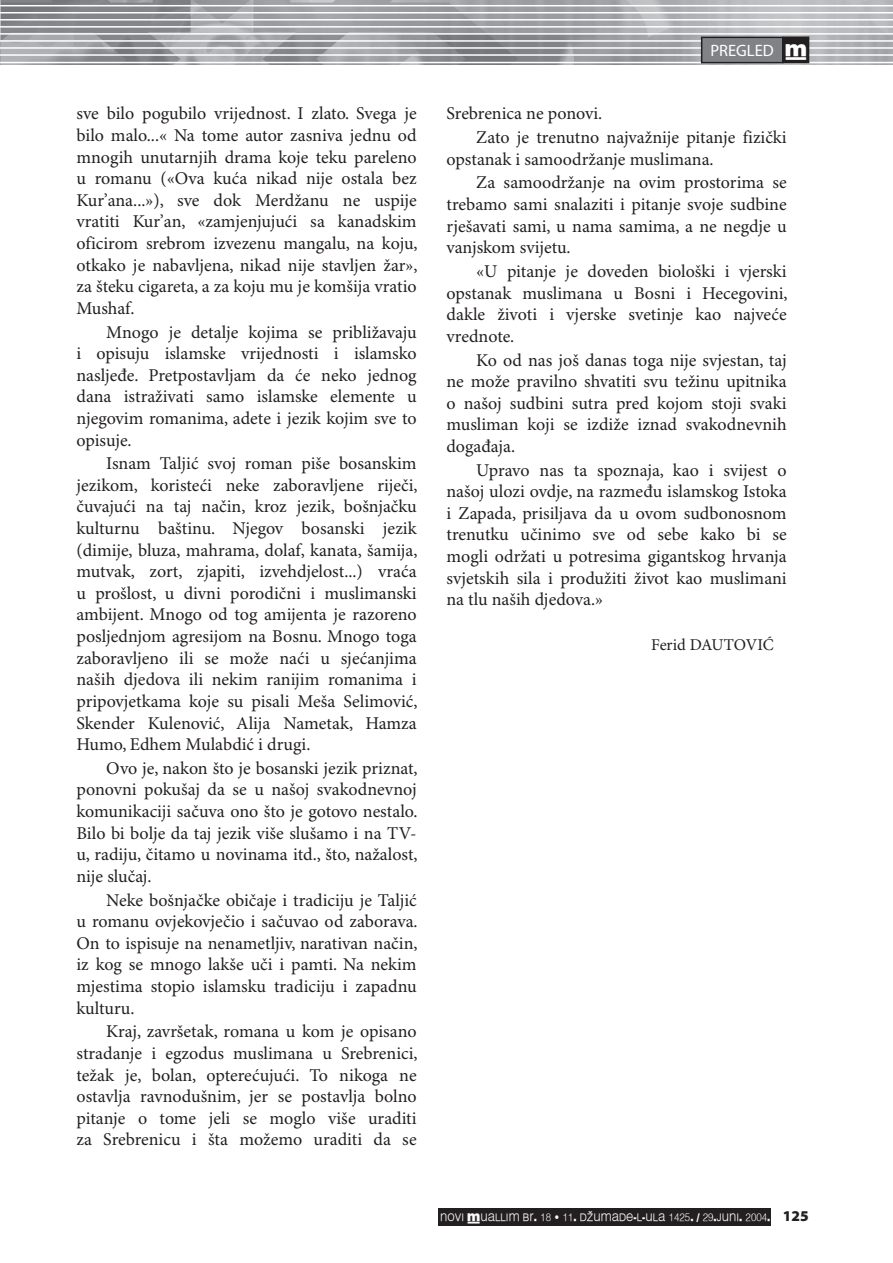
<style>
.page{position:relative;width:893px;height:1263px;background:#fff}
.page>*{position:absolute;margin:0;border:0;box-sizing:border-box;transform-origin:0 0}
.t1{font:18px/21.6px "Minion Pro";color:#231f20;text-align:justify}
.t2{font:16.5px "Minion Pro";letter-spacing:-.01em;color:#231f20}
.t3{font:16.5px "Myriad Pro";color:#fff}
.t4{font:10.65px "Muallim";color:#f9f9f9;scale:.91 1}
.s1{font-family:"Muallim"}
.s2{font-family:"Myriad Pro";font-weight:900;font-size:15px;color:#231f20}
</style>
<div class="page">
<img style="left:0;top:0;width:893px;height:65px">
<svg style="left:0;top:14px;width:1px;height:40px"></svg>
<hr style="left:0;top:5px;width:893px;height:1px;background:#fff">
<hr style="left:0;top:12px;width:893px;height:2px;background:#fff">
<hr style="left:0;top:19px;width:893px;height:2px;background:#fff">
<hr style="left:0;top:26px;width:893px;height:2px;background:#fff">
<hr style="left:0;top:33px;width:893px;height:2px;background:#fff">
<hr style="left:0;top:40px;width:893px;height:2px;background:#fff">
<hr style="left:0;top:47px;width:893px;height:2px;background:#fff">
<hr style="left:0;top:54px;width:893px;height:2px;background:#fff">
<hr style="left:0;top:62px;width:893px;height:1px;background:#fff">
<div style="left:702px;top:37px;width:81px;height:26px;background:#808285"></div>
<div style="left:701px;top:37px;width:82px;height:26px;border:2px solid #231f20"></div>
<div style="left:783px;top:37px;width:26px;height:26px;background:#231f20"></div>
<div style="left:782px;top:36px;width:27px;height:27px;border:2px solid #231f20"></div>
<div style="left:438px;top:1208px;width:332px;height:18px;background:#231f20"></div>
<p class="t1" style="left:76px;top:104px;width:343px">sve bilo pogubilo vrijednost. I zlato. Svega je bilo malo...« Na tome autor zasniva jednu od mnogih unutarnjih drama koje teku pareleno u romanu («Ova kuća nikad nije ostala bez Kur’ana...»), sve dok Merdžanu ne uspije vratiti Kur’an, «zamjenjujući sa kanadskim oficirom srebrom izvezenu mangalu, na koju, otkako je nabavljena, nikad nije stavljen žar», za šteku cigareta, a za koju mu je komšija vratio Mushaf.</p>
<p class="t1" style="left:76px;top:322px;width:342px;text-indent:30px">Mnogo je detalje kojima se približavaju i opisuju islamske vrijednosti i islamsko nasljeđe. Pretpostavljam da će neko jednog dana istraživati samo islamske elemente u njegovim romanima, adete i jezik kojim sve to opisuje.</p>
<p class="t1" style="left:76px;top:453px;width:343px;text-indent:30px">Isnam Taljić svoj roman piše bosanskim jezikom, koristeći neke zaboravljene riječi, čuvajući na taj način, kroz jezik, bošnjačku kulturnu baštinu. Njegov bosanski jezik (dimije, bluza, mahrama, dolaf, kanata, šamija, mutvak, zort, zjapiti, izvehdjelost...) vraća u prošlost, u divni porodični i muslimanski ambijent. Mnogo od tog amijenta je razoreno posljednjom agresijom na Bosnu. Mnogo toga zaboravljeno ili se može naći u sjećanjima naših djedova ili nekim ranijim romanima i pripovjetkama koje su pisali Meša Selimović, Skender Kulenović, Alija Nametak, Hamza Humo, Edhem Mulabdić i drugi.</p>
<p class="t1" style="left:76px;top:758px;width:343px;text-indent:30px">Ovo je, nakon što je bosanski jezik priznat, ponovni pokušaj da se u našoj svakodnevnoj komunikaciji sačuva ono što je gotovo nestalo.<br>Bilo bi bolje da taj jezik više slušamo i na TV&shy;u, radiju, čitamo u novinama itd., što, nažalost, nije slučaj.</p>
<p class="t1" style="left:76px;top:890px;width:343px;text-indent:30px">Neke bošnjačke običaje i tradiciju je Taljić u romanu ovjekovječio i sačuvao od zaborava.<br>On to ispisuje na nenametljiv, narativan način, iz kog se mnogo lakše uči i pamti. Na nekim mjestima stopio islamsku tradiciju i zapadnu kulturu.</p>
<p class="t1" style="left:76px;top:1021px;width:343px;text-indent:30px">Kraj, završetak, romana u kom je opisano stradanje i egzodus muslimana u Srebrenici, težak je, bolan, opterećujući. To nikoga ne ostavlja ravnodušnim, jer se postavlja bolno pitanje o tome jeli se moglo više uraditi za Srebrenicu i šta možemo uraditi da se</p>
<p class="t3" style="left:710px;top:42px;width:98px">PREGLED <span class="s1">†</span></p>
<p class="t1" style="left:476px;top:102px;width:312px;line-height:23.7px;text-indent:-30px">Srebrenica ne ponovi.<br>Zato je trenutno najvažnije pitanje fizički</p>
<p class="t1" style="left:476px;top:148px;width:312px;line-height:23.7px;text-indent:-30px">opstanak i samoodržanje muslimana.<br>Za samoodržanje na ovim prostorima se</p>
<p class="t1" style="left:446px;top:194px;width:342px">trebamo sami snalaziti i pitanje svoje sudbine rješavati sami, u nama samima, a ne negdje u vanjskom svijetu.</p>
<p class="t1" style="left:446px;top:261px;width:343px;text-indent:30px">«U pitanje je doveden biološki i vjerski opstanak muslimana u Bosni i Hecegovini, dakle životi i vjerske svetinje kao najveće vrednote.</p>
<p class="t1" style="left:446px;top:350px;width:342px;text-indent:30px">Ko od nas još danas toga nije svjestan, taj ne može pravilno shvatiti svu težinu upitnika o našoj sudbini sutra pred kojom stoji svaki musliman koji se izdiže iznad svakodnevnih događaja.</p>
<p class="t1" style="left:446px;top:460px;width:342px;text-indent:30px">Upravo nas ta spoznaja, kao i svijest o našoj ulozi ovdje, na razmeđu islamskog Istoka i Zapada, prisiljava da u ovom sudbonosnom trenutku učinimo sve od sebe kako bi se mogli održati u potresima gigantskog hrvanja svjetskih sila i produžiti život kao muslimani na tlu naših djedova.»</p>
<p class="t2" style="left:651px;top:635px;width:124px">Ferid DAUTOVIĆ</p>
<p class="t4" style="left:440px;top:1210px;width:406px">NOVI †UALLIM BR. 18 • 11. DŽUMADE-L-ULA 1425. / 29.JUNI. 2004. <span class="s2">125</span></p>
</div>
